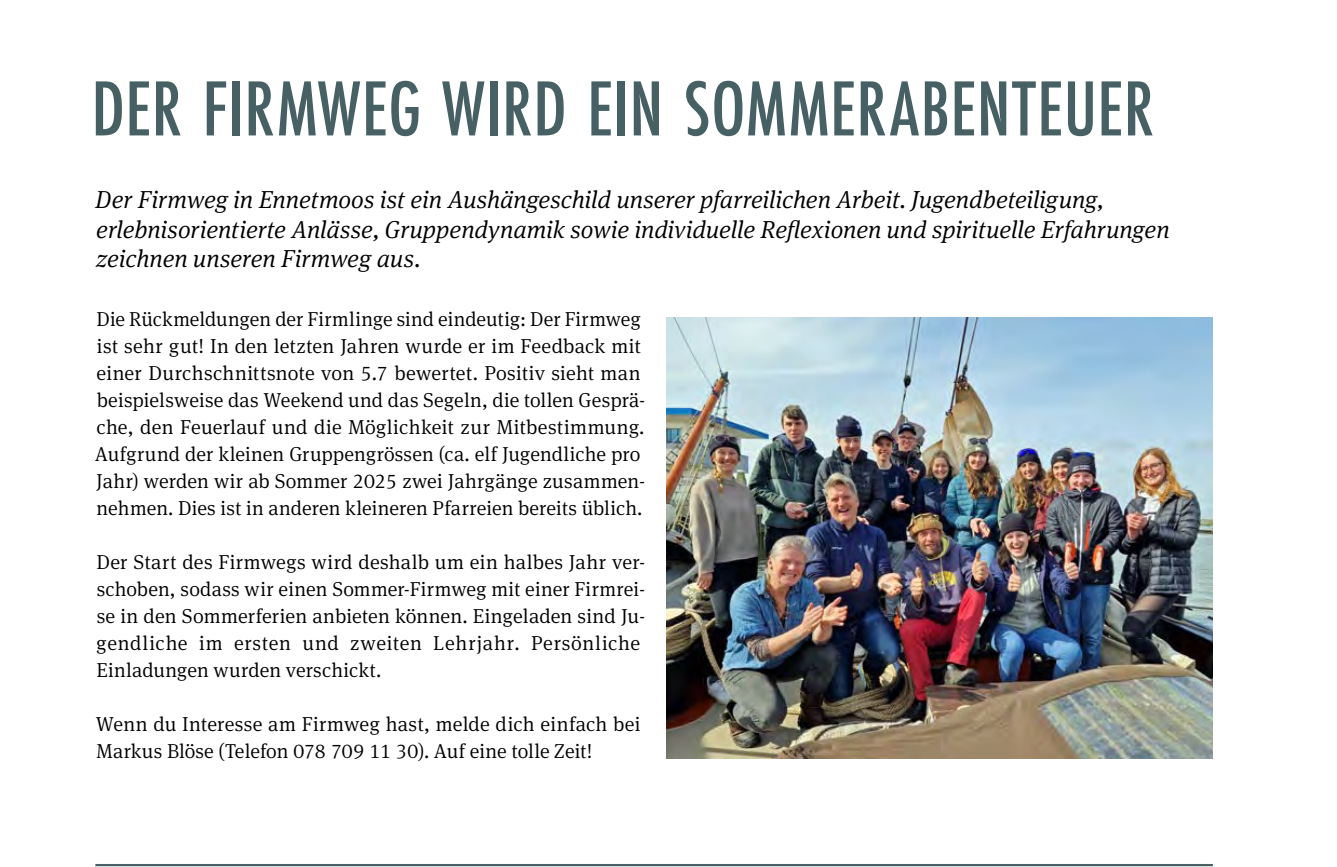
<style>
.page{position:relative;width:1337px;height:867px;background:#fff}
.page>*{position:absolute;margin:0;border:0;box-sizing:border-box;transform-origin:0 0}
.Titel_halbseitiger_Artikel{font:500 81px "Futura PT Cond";letter-spacing:.005em;color:#466063}
.Lead_halbseitiger_Artikel{font:italic 300 24.75px/29.7px "Meta Serif Pro";color:#000}
.GS{font:300 20.25px/27px "Meta Serif Pro";letter-spacing:.005em;color:#000}
</style>
<div class="page">
<img style="left:666px;top:318px;width:546px;height:440px">
<hr style="left:95px;top:864px;width:1117px;height:2px;background:#466063">
<p class="Titel_halbseitiger_Artikel" style="left:92px;top:61px;width:1063px">DER FIRMWEG WIRD EIN SOMMERABENTEUER</p>
<p class="Lead_halbseitiger_Artikel" style="left:95px;top:183px;width:1075px">Der Firmweg in Ennetmoos ist ein Aushängeschild unserer pfarreilichen Arbeit. Jugendbeteiligung, erlebnisorientierte Anlässe, Gruppendynamik sowie individuelle Reflexionen und spirituelle Erfahrungen zeichnen unseren Firmweg aus.</p>
<p class="GS" style="left:95px;top:304px;width:552px">Die Rückmeldungen der Firmlinge sind eindeutig: Der Firmweg ist sehr gut! In den letzten Jahren wurde er im Feedback mit einer Durchschnittsnote von 5.7 bewertet. Positiv sieht man beispielsweise das Weekend und das Segeln, die tollen Gesprä&shy;che, den Feuerlauf und die Möglichkeit zur Mitbestimmung.<br>Aufgrund der kleinen Gruppengrössen (ca. elf Jugendliche pro Jahr) werden wir ab Sommer 2025 zwei Jahrgänge zusammen&shy;nehmen. Dies ist in anderen kleineren Pfarreien bereits üblich.</p>
<p class="GS" style="left:96px;top:547px;width:550px">Der Start des Firmwegs wird deshalb um ein halbes Jahr ver&shy;schoben, sodass wir einen Sommer-Firmweg mit einer Firmrei&shy;se in den Sommerferien anbieten können. Eingeladen sind Ju&shy;gendliche im ersten und zweiten Lehrjahr. Persönliche Einladungen wurden verschickt.</p>
<p class="GS" style="left:96px;top:709px;width:546px">Wenn du Interesse am Firmweg hast, melde dich einfach bei<br>Markus Blöse (Telefon 078 709 11 30). Auf eine tolle Zeit!</p>
</div>
